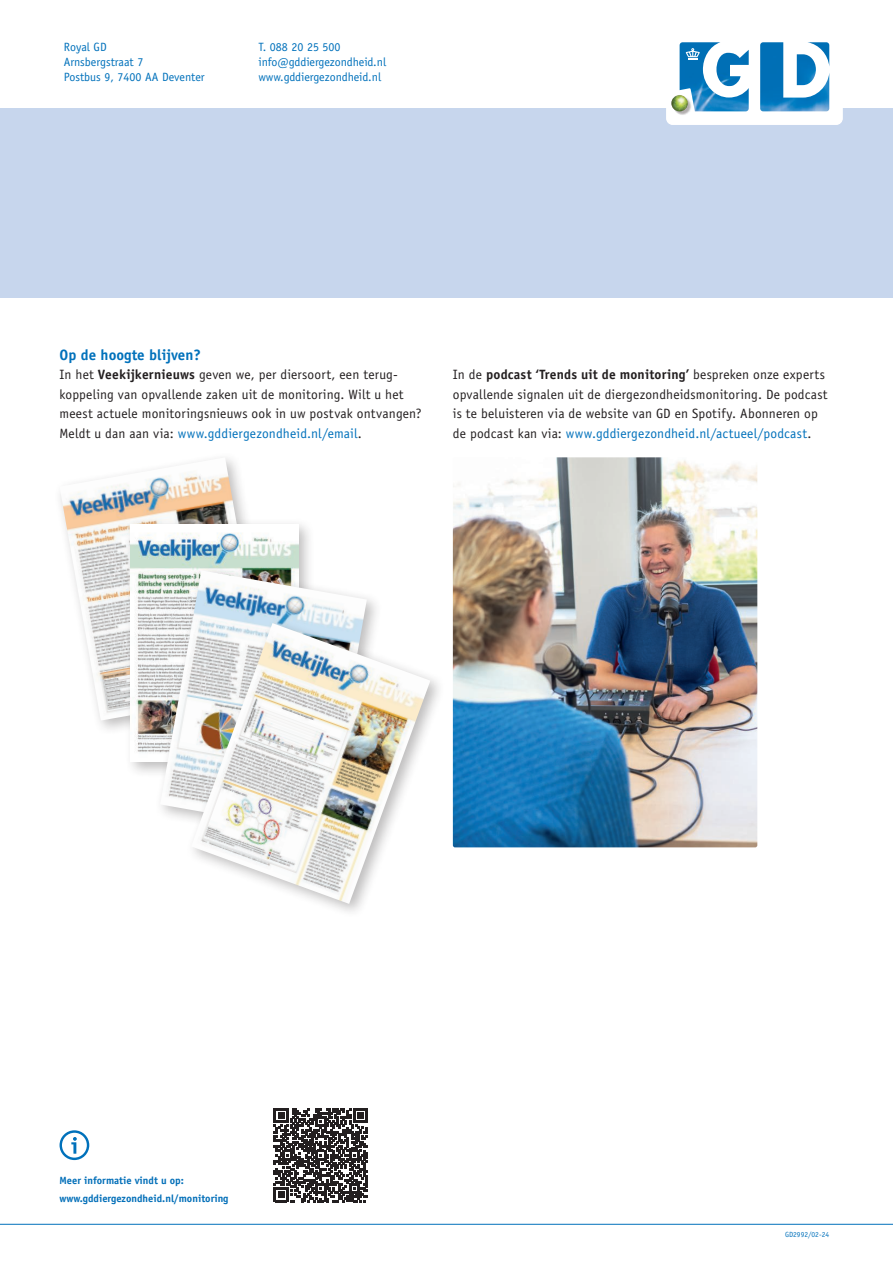
<style>
.page{position:relative;width:893px;height:1263px;background:#fff}
.page>*{position:absolute;margin:0;border:0;box-sizing:border-box;transform-origin:0 0}
.t1{font:700 15px "Officina Sans Std";color:#0071bb}
.t2{font:13.5px/19.5px "Officina Sans Std";letter-spacing:.01em;color:#231f20}
.t3{font:12px/15px "Officina Sans Std";color:#0071bb}
.t4{font:700 10.5px/18px "Officina Sans Std";color:#006eb8}
.t5{font:7.5px "Officina Sans Std";color:#0071bb}
.s1{font-weight:700}
.s2{color:#0071bb}
</style>
<div class="page">
<div style="left:0;top:108px;width:893px;height:190px;background:#c7d6ed"></div>
<svg style="left:666px;top:42px;width:177px;height:83px"></svg>
<img style="left:453px;top:457px;width:304px;height:390px">
<svg style="left:60px;top:1130px;width:29px;height:30px"></svg>
<svg style="left:274px;top:1108px;width:94px;height:94px"></svg>
<hr style="left:0;top:1224px;width:893px;height:1px;background:#0071bb">
<img style="left:60px;top:458px;width:185px;height:262px">
<div style="left:124px;top:518px;width:191px;height:260px;background:#231f20;opacity:.3"></div>
<img style="left:131px;top:524px;width:168px;height:238px">
<div style="left:154px;top:565px;width:229px;height:284px;background:#231f20;opacity:.3"></div>
<img style="left:160px;top:570px;width:207px;height:263px">
<div style="left:186px;top:618px;width:260px;height:301px;background:#231f20;opacity:.3"></div>
<img style="left:191px;top:623px;width:239px;height:281px">
<p class="t3" style="left:64px;top:40px;width:142px">Royal GD<br>Arnsbergstraat 7<br>Postbus 9, 7400 AA Deventer</p>
<p class="t3" style="left:258px;top:40px;width:129px">T. 088 20 25 500 info@gddiergezondheid.nl www.gddiergezondheid.nl</p>
<p class="t1" style="left:60px;top:345px;width:143px">Op de hoogte blijven?</p>
<p class="t2" style="left:60px;top:365px;width:364px">In het <span class="s1">Veekijkernieuws</span> geven we, per diersoort, een terug&shy;koppeling van opvallende zaken uit de monitoring. Wilt u het meest actuele monitoringsnieuws ook in uw postvak ontvangen?<br>Meldt u dan aan via: <span class="s2">www.gddiergezondheid.nl/email</span>.</p>
<p class="t2" style="left:453px;top:365px;width:376px">In de <span class="s1">podcast ‘Trends uit de monitoring’</span> bespreken onze experts opvallende signalen uit de diergezondheidsmonitoring. De podcast is te beluisteren via de website van GD en Spotify. Abonneren op de podcast kan via: <span class="s2">www.gddiergezondheid.nl/actueel/podcast</span>.</p>
<p class="t4" style="left:60px;top:1171px;width:171px">Meer informatie vindt u op: www.gddiergezondheid.nl/monitoring</p>
<p class="t5" style="left:785px;top:1230px;width:46px">GD2992/02-24</p>
</div>
